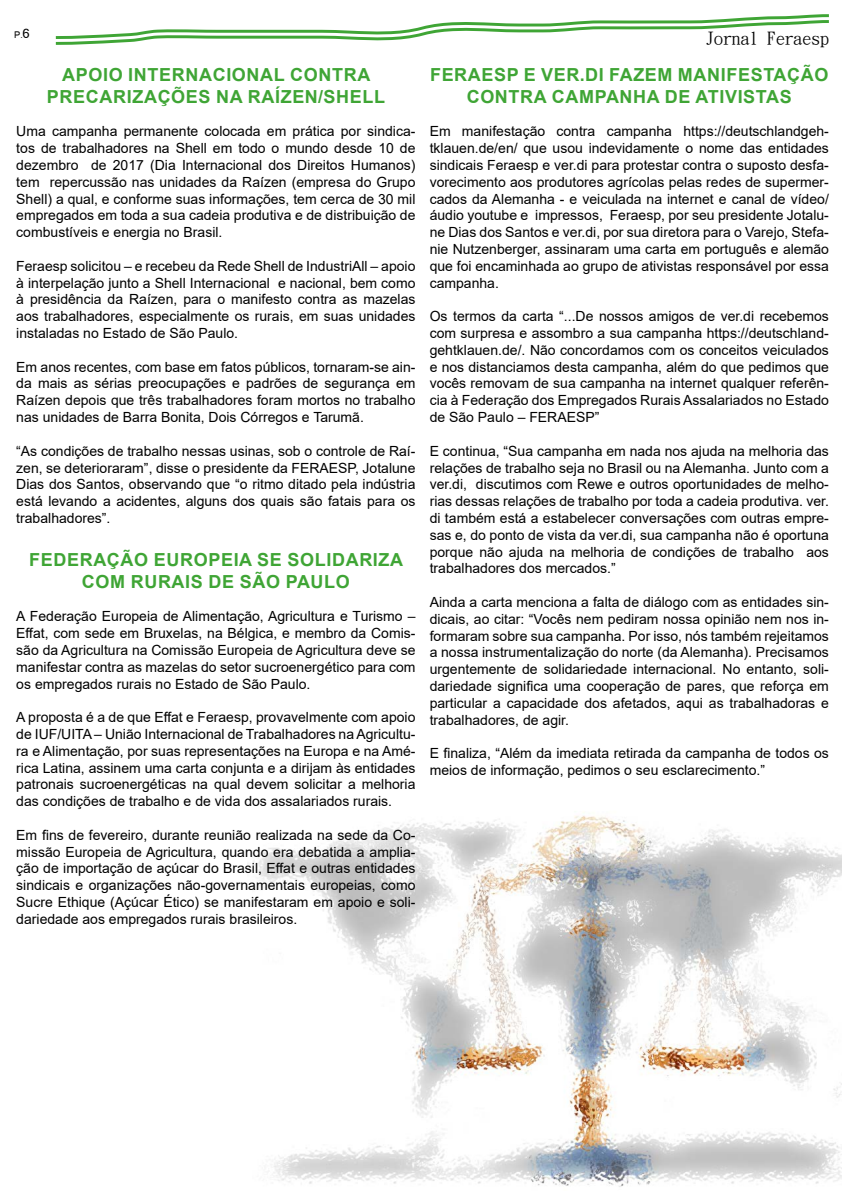
<style>
.page{position:relative;width:842px;height:1191px;background:#fff}
.page>*{position:absolute;margin:0;border:0;box-sizing:border-box;transform-origin:0 0}
.t1{font:700 18px/21.6px "Arial";letter-spacing:.035em;color:#3fa535;text-align:center}
.t2{font:17.6px "DF Kai Shu SB Estd BF";color:#000}
.t3{font:14.7px "Kartika";color:#000}
.t4{font:14px/16.8px "Arial";color:#000;text-align:justify}
.s1{font-size:13.2px}
.s2{font-size:20.6px}
</style>
<div class="page">
<img style="left:253px;top:816px;width:589px;height:371px">
<svg style="left:55px;top:14px;width:774px;height:31px"></svg>
<p class="t3" style="left:14px;top:28px;width:17px">P<span class="s1">.</span><span class="s2">6</span></p>
<p class="t2" style="left:705px;top:29px;width:125px">Jornal Feraesp</p>
<p class="t1" style="left:47px;top:64px;width:340px">APOIO INTERNACIONAL CONTRA<br>PRECARIZAÇÕES NA RAÍZEN/SHELL</p>
<p class="t4" style="left:16px;top:123px;width:401px">Uma campanha permanente colocada em prática por sindica&shy;tos de trabalhadores na Shell em todo o mundo desde 10 de dezembro de 2017 (Dia Internacional dos Direitos Humanos) tem repercussão nas unidades da Raízen (empresa do Grupo Shell) a qual, e conforme suas informações, tem cerca de 30 mil empregados em toda a sua cadeia produtiva e de distribuição de combustíveis e energia no Brasil.</p>
<p class="t4" style="left:16px;top:257px;width:401px">Feraesp solicitou – e recebeu da Rede Shell de IndustriAll – apoio à interpelação junto a Shell Internacional e nacional, bem como à presidência da Raízen, para o manifesto contra as mazelas aos trabalhadores, especialmente os rurais, em suas unidades instaladas no Estado de São Paulo.</p>
<p class="t4" style="left:16px;top:358px;width:401px">Em anos recentes, com base em fatos públicos, tornaram-se ain&shy;da mais as sérias preocupações e padrões de segurança em Raízen depois que três trabalhadores foram mortos no trabalho nas unidades de Barra Bonita, Dois Córregos e Tarumã.</p>
<p class="t4" style="left:16px;top:442px;width:401px">“As condições de trabalho nessas usinas, sob o controle de Raí&shy;zen, se deterioraram”, disse o presidente da FERAESP, Jotalune Dias dos Santos, observando que “o ritmo ditado pela indústria está levando a acidentes, alguns dos quais são fatais para os trabalhadores”.</p>
<p class="t1" style="left:29px;top:549px;width:376px">FEDERAÇÃO EUROPEIA SE SOLIDARIZA<br>COM RURAIS DE SÃO PAULO</p>
<p class="t4" style="left:16px;top:608px;width:401px">A Federação Europeia de Alimentação, Agricultura e Turismo – Effat, com sede em Bruxelas, na Bélgica, e membro da Comis&shy;são da Agricultura na Comissão Europeia de Agricultura deve se manifestar contra as mazelas do setor sucroenergético para com os empregados rurais no Estado de São Paulo.</p>
<p class="t4" style="left:16px;top:709px;width:401px">A proposta é a de que Effat e Feraesp, provavelmente com apoio de IUF/UITA – União Internacional de Trabalhadores na Agricultu&shy;ra e Alimentação, por suas representações na Europa e na Amé&shy;rica Latina, assinem uma carta conjunta e a dirijam às entidades patronais sucroenergéticas na qual devem solicitar a melhoria das condições de trabalho e de vida dos assalariados rurais.</p>
<p class="t4" style="left:16px;top:826px;width:401px">Em fins de fevereiro, durante reunião realizada na sede da Co&shy;missão Europeia de Agricultura, quando era debatida a amplia&shy;ção de importação de açúcar do Brasil, Effat e outras entidades sindicais e organizações não-governamentais europeias, como Sucre Ethique (Açúcar Ético) se manifestaram em apoio e soli&shy;dariedade aos empregados rurais brasileiros.</p>
<p class="t1" style="left:430px;top:64px;width:400px">FERAESP E VER.DI FAZEM MANIFESTAÇÃO<br>CONTRA CAMPANHA DE ATIVISTAS</p>
<p class="t4" style="left:430px;top:123px;width:401px">Em manifestação contra campanha https://deutschlandgeh&shy;tklauen.de/en/ que usou indevidamente o nome das entidades sindicais Feraesp e ver.di para protestar contra o suposto desfa&shy;vorecimento aos produtores agrícolas pelas redes de supermer&shy;cados da Alemanha - e veiculada na internet e canal de vídeo/ áudio youtube e impressos, Feraesp, por seu presidente Jotalu&shy;ne Dias dos Santos e ver.di, por sua diretora para o Varejo, Stefa&shy;nie Nutzenberger, assinaram uma carta em português e alemão que foi encaminhada ao grupo de ativistas responsável por essa campanha.</p>
<p class="t4" style="left:430px;top:308px;width:401px">Os termos da carta “...De nossos amigos de ver.di recebemos com surpresa e assombro a sua campanha https://deutschland&shy;gehtklauen.de/. Não concordamos com os conceitos veiculados e nos distanciamos desta campanha, além do que pedimos que vocês removam de sua campanha na internet qualquer referên&shy;cia à Federação dos Empregados Rurais Assalariados no Estado de São Paulo – FERAESP”</p>
<p class="t4" style="left:430px;top:442px;width:401px">E continua, “Sua campanha em nada nos ajuda na melhoria das relações de trabalho seja no Brasil ou na Alemanha. Junto com a ver.di, discutimos com Rewe e outros oportunidades de melho&shy;rias dessas relações de trabalho por toda a cadeia produtiva. ver. di também está a estabelecer conversações com outras empre&shy;sas e, do ponto de vista da ver.di, sua campanha não é oportuna porque não ajuda na melhoria de condições de trabalho aos trabalhadores dos mercados.”</p>
<p class="t4" style="left:430px;top:593px;width:401px">Ainda a carta menciona a falta de diálogo com as entidades sin&shy;dicais, ao citar: “Vocês nem pediram nossa opinião nem nos in&shy;formaram sobre sua campanha. Por isso, nós também rejeitamos a nossa instrumentalização do norte (da Alemanha). Precisamos urgentemente de solidariedade internacional. No entanto, soli&shy;dariedade significa uma cooperação de pares, que reforça em particular a capacidade dos afetados, aqui as trabalhadoras e trabalhadores, de agir.</p>
<p class="t4" style="left:430px;top:745px;width:401px">E finaliza, “Além da imediata retirada da campanha de todos os meios de informação, pedimos o seu esclarecimento.”</p>
</div>
